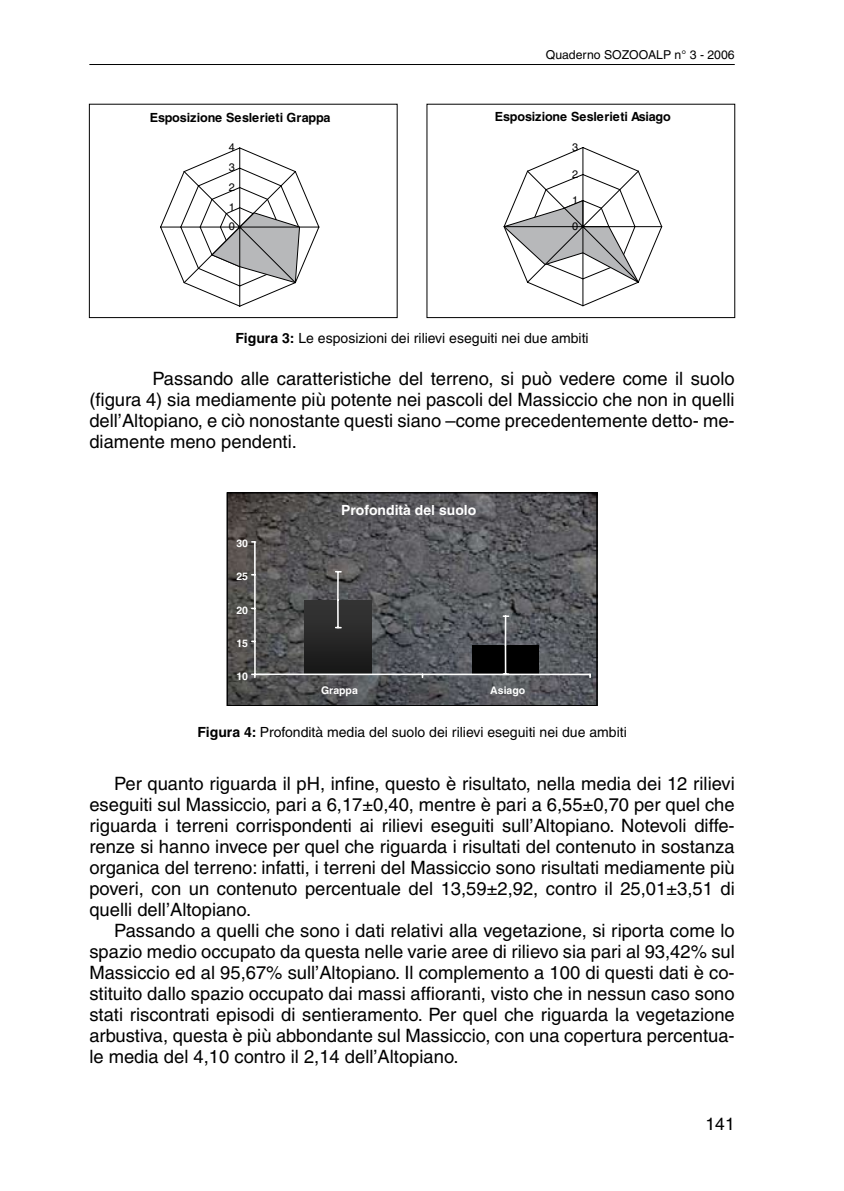
<style>
.page{position:relative;width:844px;height:1191px;background:#fff}
.page>*{position:absolute;margin:0;border:0;box-sizing:border-box;transform-origin:0 0}
.t1{font:18.38px/21px "Helvetica";color:#000;text-align:justify}
.t2{font:17.5px "Helvetica";color:#000}
.t3{font:14px "Helvetica";color:#000}
.t4{font:700 14px "Helvetica";color:#fff}
.t5{font:700 12.6px "Helvetica";letter-spacing:-.015em;color:#000}
.t6{font:12.25px "Helvetica";color:#000}
.t7{font:10.85px "Helvetica";color:#000}
.t8{font:700 10.5px "Helvetica";color:#fff}
.s1{font-weight:700}
</style>
<div class="page">
<hr style="left:89px;top:64px;width:645px;height:1px;background:#000">
<img style="left:229px;top:495px;width:366px;height:208px">
<div style="left:305px;top:600px;width:67px;height:74px;background:linear-gradient(to bottom,#373737,#181817)"></div>
<div style="left:472px;top:645px;width:67px;height:29px;background:#000"></div>
<hr style="left:504px;top:616px;width:2px;height:29px;background:#fff">
<svg style="left:335px;top:571px;width:6px;height:57px"></svg>
<hr style="left:504px;top:645px;width:2px;height:29px;background:#fff">
<hr style="left:254px;top:542px;width:2px;height:132px;background:#fff">
<hr style="left:255px;top:673px;width:335px;height:2px;background:#fff">
<svg style="left:252px;top:673px;width:4px;height:4px"></svg>
<div style="left:227px;top:493px;width:370px;height:212px;border:1px solid #000"></div>
<svg style="left:160px;top:147px;width:160px;height:160px"></svg>
<div style="left:89px;top:104px;width:308px;height:214px;border:1px solid #000"></div>
<svg style="left:503px;top:147px;width:160px;height:160px"></svg>
<p class="t5" style="left:150px;top:109px;width:182px">Esposizione Seslerieti Grappa</p>
<p class="t7" style="left:229px;top:141px;width:8px">4</p>
<p class="t7" style="left:229px;top:161px;width:8px">3</p>
<p class="t7" style="left:229px;top:180px;width:8px">2</p>
<p class="t7" style="left:229px;top:201px;width:8px">1</p>
<p class="t7" style="left:229px;top:220px;width:8px">0</p>
<p class="t6" style="left:545px;top:48px;width:190px">Quaderno SOZOOALP n° 3 - 2006</p>
<p class="t5" style="left:495px;top:109px;width:177px">Esposizione Seslerieti Asiago</p>
<p class="t7" style="left:572px;top:141px;width:8px">3</p>
<p class="t7" style="left:572px;top:167px;width:8px">2</p>
<p class="t7" style="left:572px;top:193px;width:8px">1</p>
<p class="t7" style="left:572px;top:220px;width:8px">0</p>
<p class="t3" style="left:235px;top:330px;width:355px"><span class="s1">Figura 3:</span> Le esposizioni dei rilievi eseguiti nei due ambiti</p>
<p class="t1" style="left:89px;top:368px;width:646px;text-indent:63px">Passando alle caratteristiche del terreno, si può vedere come il suolo (figura 4) sia mediamente più potente nei pascoli del Massiccio che non in quelli dell’Altopiano, e ciò nonostante questi siano –come precedentemente detto- me&shy;diamente meno pendenti.</p>
<p class="t8" style="left:236px;top:537px;width:13px">30</p>
<p class="t8" style="left:236px;top:570px;width:13px">25</p>
<p class="t8" style="left:236px;top:604px;width:13px">20</p>
<p class="t8" style="left:236px;top:637px;width:13px">15</p>
<p class="t8" style="left:236px;top:670px;width:13px">10</p>
<p class="t4" style="left:341px;top:502px;width:137px">Profondità del suolo</p>
<p class="t8" style="left:321px;top:684px;width:38px">Grappa</p>
<p class="t8" style="left:490px;top:684px;width:37px">Asiago</p>
<p class="t3" style="left:197px;top:724px;width:431px"><span class="s1">Figura 4:</span> Profondità media del suolo dei rilievi eseguiti nei due ambiti</p>
<p class="t1" style="left:89px;top:772px;width:646px;text-indent:25px">Per quanto riguarda il pH, infine, questo è risultato, nella media dei 1 2 rilievi eseguiti sul Massiccio, pari a 6,1 7±0,40, mentre è pari a 6,55±0,70 per quel che riguarda i terreni corrispondenti ai rilievi eseguiti sull’Altopiano. Notevoli diffe&shy;renze si hanno invece per quel che riguarda i risultati del contenuto in sostanza organica del terreno: infatti, i terreni del Massiccio sono risultati mediamente più poveri, con un contenuto percentuale del 1 3,59±2,92, contro il 25,01 ±3,51 di quelli dell’Altopiano.</p>
<p class="t1" style="left:89px;top:919px;width:646px;text-indent:25px">Passando a quelli che sono i dati relativi alla vegetazione, si riporta come lo spazio medio occupato da questa nelle varie aree di rilievo sia pari al 93,42% sul Massiccio ed al 95,67% sull’Altopiano. Il complemento a 1 00 di questi dati è co&shy;stituito dallo spazio occupato dai massi affioranti, visto che in nessun caso sono stati riscontrati episodi di sentieramento. Per quel che riguarda la vegetazione arbustiva, questa è più abbondante sul Massiccio, con una copertura percentua&shy;le media del 4,1 0 contro il 2,14 dell’Altopiano.</p>
<p class="t2" style="left:705px;top:1113px;width:9px">141</p>
</div>
